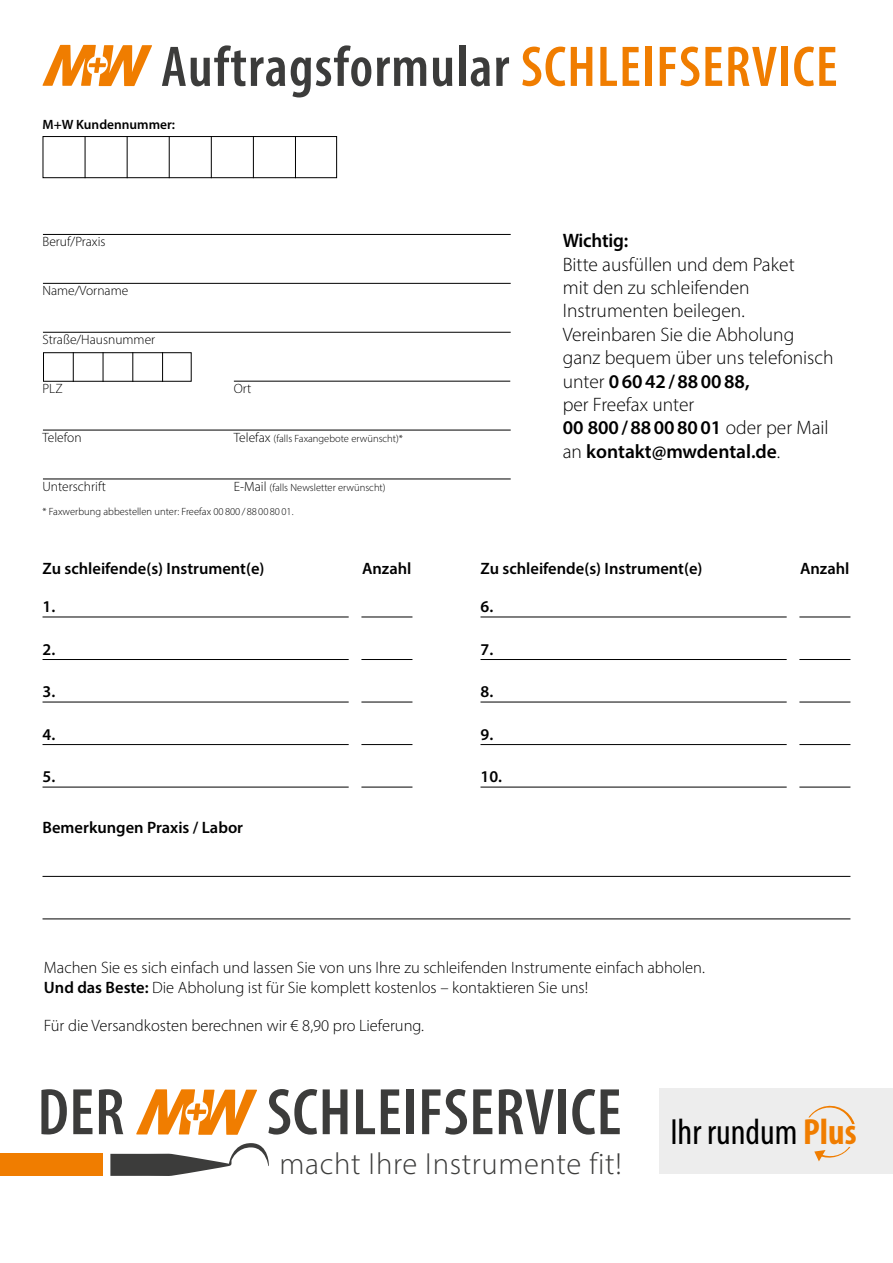
<style>
.page{position:relative;width:893px;height:1263px;background:#fff}
.page>*{position:absolute;margin:0;border:0;box-sizing:border-box;transform-origin:0 0}
.t1{font:600 condensed 66.45px "Myriad Pro";letter-spacing:.01em;color:#3c3c3b}
.t2{font:600 condensed 57.9px "Myriad Pro";letter-spacing:.02em;color:#3c3c3b}
.t3{font:condensed 36.6px "Myriad Pro";color:#000}
.t4{font:300 30.6px "Myriad Pro";letter-spacing:.02em;color:#3c3c3b}
.t5{font:300 19.5px/23.4px "Myriad Pro";color:#000}
.t6{font:600 19.5px "Myriad Pro";letter-spacing:-.01em;color:#000}
.t7{font:300 16.5px/19.8px "Myriad Pro";color:#000}
.t8{font:600 16.5px "Myriad Pro";color:#000}
.t9{font:300 13.5px "Myriad Pro";color:#000}
.t10{font:600 13.5px "Myriad Pro";color:#000}
.t11{font:300 10.5px "Myriad Pro";color:#000}
.s1{color:#f07d00}
.s2{font-size:13.5px}
.s3{font-weight:600}
.s4{font-weight:700;color:#f07d00}
</style>
<div class="page">
<div style="left:43px;top:136px;width:294px;height:42px;border:1px solid #000"></div>
<hr style="left:85px;top:136px;width:1px;height:42px;background:#000">
<hr style="left:127px;top:136px;width:1px;height:42px;background:#000">
<hr style="left:169px;top:136px;width:1px;height:42px;background:#000">
<hr style="left:211px;top:136px;width:1px;height:42px;background:#000">
<hr style="left:253px;top:136px;width:1px;height:42px;background:#000">
<hr style="left:295px;top:136px;width:1px;height:42px;background:#000">
<hr style="left:43px;top:617px;width:306px;height:1px;background:#000">
<hr style="left:480px;top:617px;width:307px;height:1px;background:#000">
<hr style="left:43px;top:659px;width:306px;height:1px;background:#000">
<hr style="left:480px;top:659px;width:307px;height:1px;background:#000">
<hr style="left:43px;top:702px;width:306px;height:1px;background:#000">
<hr style="left:480px;top:702px;width:307px;height:1px;background:#000">
<hr style="left:43px;top:744px;width:306px;height:1px;background:#000">
<hr style="left:480px;top:744px;width:307px;height:1px;background:#000">
<hr style="left:43px;top:787px;width:306px;height:1px;background:#000">
<hr style="left:480px;top:787px;width:307px;height:1px;background:#000">
<hr style="left:361px;top:617px;width:51px;height:1px;background:#000">
<hr style="left:799px;top:617px;width:51px;height:1px;background:#000">
<hr style="left:361px;top:659px;width:51px;height:1px;background:#000">
<hr style="left:799px;top:659px;width:51px;height:1px;background:#000">
<hr style="left:361px;top:702px;width:51px;height:1px;background:#000">
<hr style="left:799px;top:702px;width:51px;height:1px;background:#000">
<hr style="left:361px;top:744px;width:51px;height:1px;background:#000">
<hr style="left:799px;top:744px;width:51px;height:1px;background:#000">
<hr style="left:361px;top:787px;width:51px;height:1px;background:#000">
<hr style="left:799px;top:787px;width:51px;height:1px;background:#000">
<hr style="left:43px;top:876px;width:807px;height:1px;background:#000">
<hr style="left:43px;top:918px;width:807px;height:1px;background:#000">
<div style="left:43px;top:352px;width:149px;height:30px;border:1px solid #000"></div>
<hr style="left:73px;top:352px;width:1px;height:30px;background:#000">
<hr style="left:103px;top:352px;width:1px;height:30px;background:#000">
<hr style="left:132px;top:352px;width:1px;height:30px;background:#000">
<hr style="left:43px;top:234px;width:468px;height:1px;background:#000">
<hr style="left:43px;top:283px;width:468px;height:1px;background:#000">
<hr style="left:43px;top:332px;width:468px;height:1px;background:#000">
<hr style="left:234px;top:381px;width:276px;height:1px;background:#000">
<hr style="left:43px;top:430px;width:468px;height:1px;background:#000">
<hr style="left:43px;top:479px;width:468px;height:1px;background:#000">
<hr style="left:162px;top:352px;width:1px;height:30px;background:#000">
<div style="left:659px;top:1089px;width:234px;height:85px;background:#ededed"></div>
<svg style="left:808px;top:1105px;width:47px;height:56px"></svg>
<svg style="left:42px;top:45px;width:110px;height:41px"></svg>
<div style="left:0;top:1154px;width:102px;height:22px;background:#f07d00"></div>
<svg style="left:110px;top:1143px;width:159px;height:33px"></svg>
<svg style="left:136px;top:1089px;width:121px;height:46px"></svg>
<h2 class="t2" style="left:161px;top:31px;width:678px">Auftragsformular <span class="s1">SCHLEIFSERVICE</span></h2>
<p class="t10" style="left:43px;top:116px;width:134px">M+W Kundennummer:</p>
<p class="t9" style="left:43px;top:233px;width:65px">Beruf/Praxis</p>
<p class="t9" style="left:43px;top:282px;width:87px">Name/Vorname</p>
<p class="t9" style="left:43px;top:331px;width:114px">Straße/Hausnummer</p>
<p class="t9" style="left:43px;top:380px;width:22px">PLZ</p>
<p class="t9" style="left:234px;top:380px;width:19px">Ort</p>
<p class="t9" style="left:43px;top:429px;width:41px">Telefon</p>
<p class="t11" style="left:234px;top:432px;width:171px"><span class="s2">Telefax</span> (falls Faxangebote erwünscht)*</p>
<p class="t9" style="left:43px;top:478px;width:65px">Unterschrift</p>
<p class="t11" style="left:234px;top:481px;width:153px"><span class="s2">E-Mail</span> (falls Newsletter erwünscht)</p>
<p class="t11" style="left:43px;top:506px;width:252px">* Faxwerbung abbestellen unter: Freefax 00 800 / 88 00 80 01.</p>
<p class="t6" style="left:563px;top:228px;width:67px">Wichtig:</p>
<p class="t5" style="left:563px;top:252px;width:272px">Bitte ausfüllen und dem Paket<br>mit den zu schleifenden<br>Instrumenten beilegen.<br>Vereinbaren Sie die Abholung ganz bequem über uns telefonisch unter <span class="s3">06042/880088,<br></span>per Freefax unter<br><span class="s3">00 800/88008001</span> oder per Mail an <span class="s3">kontakt@mwdental.de</span>.</p>
<p class="t8" style="left:43px;top:558px;width:223px">Zu schleifende(s) Instrument(e)</p>
<p class="t8" style="left:362px;top:558px;width:51px">Anzahl</p>
<p class="t8" style="left:480px;top:558px;width:223px">Zu schleifende(s) Instrument(e)</p>
<p class="t8" style="left:800px;top:558px;width:51px">Anzahl</p>
<p class="t8" style="left:43px;top:596px;width:14px">1.</p>
<p class="t8" style="left:480px;top:596px;width:14px">6.</p>
<p class="t8" style="left:43px;top:638px;width:14px">2.</p>
<p class="t8" style="left:480px;top:638px;width:14px">7.</p>
<p class="t8" style="left:43px;top:681px;width:14px">3.</p>
<p class="t8" style="left:480px;top:681px;width:14px">8.</p>
<p class="t8" style="left:43px;top:723px;width:14px">4.</p>
<p class="t8" style="left:480px;top:723px;width:14px">9.</p>
<p class="t8" style="left:43px;top:766px;width:14px">5.</p>
<p class="t8" style="left:480px;top:766px;width:23px">10.</p>
<p class="t8" style="left:43px;top:817px;width:202px">Bemerkungen Praxis / Labor</p>
<p class="t7" style="left:44px;top:957px;width:662px">Machen Sie es sich einfach und lassen Sie von uns Ihre zu schleifenden Instrumente einfach abholen.<br><span class="s3">Und das Beste:</span> Die Abholung ist für Sie komplett kostenlos – kontaktieren Sie uns!</p>
<p class="t7" style="left:44px;top:1015px;width:382px">Für die Versandkosten berechnen wir € 8,90 pro Lieferung.</p>
<h1 class="t1" style="left:38px;top:1071px;width:88px">DER</h1>
<h1 class="t1" style="left:267px;top:1071px;width:356px">SCHLEIFSERVICE</h1>
<h3 class="t4" style="left:280px;top:1145px;width:344px">macht Ihre Instrumente fit!</h3>
<h3 class="t3" style="left:670px;top:1110px;width:188px">Ihr rundum<span class="s4">Plus</span></h3>
</div>
